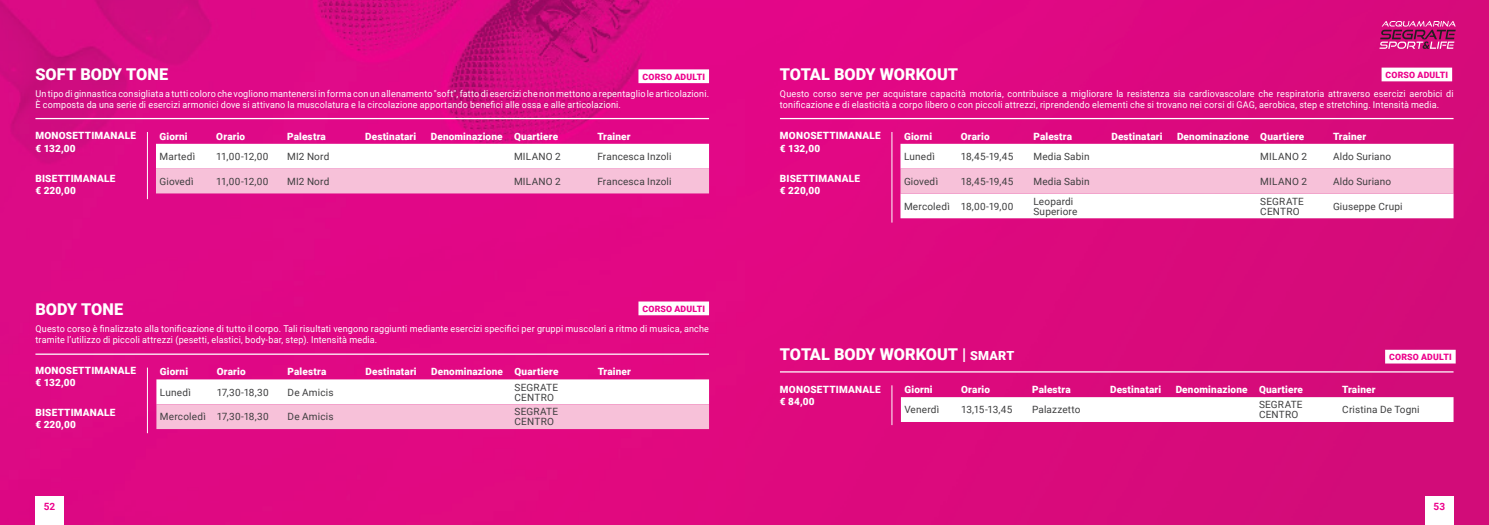
<style>
.page{position:relative;width:1489px;height:525px;background:#fff}
.page>*{position:absolute;margin:0;border:0;box-sizing:border-box;transform-origin:0 0}
.t1{font:900 16.25px "Roboto";letter-spacing:-.005em;color:#fff}
.t2{font:900 10px/12px "Roboto";letter-spacing:.015em;color:#fff}
.t3{font:10px/10px "Roboto";letter-spacing:.02em;color:#3e3e3f}
.t4{font:700 10px "Roboto";color:#ed028c}
.t5{font:9.38px/11.2px "Roboto";letter-spacing:.02em;color:#fff;scale:.96 1}
.t6{font:900 8.75px "Roboto";letter-spacing:.02em;color:#ed028c}
.s1{font-size:12.5px}
</style>
<div class="page">
<img style="left:0;top:0;width:1488px;height:524px">
<svg style="left:1379px;top:21px;width:76px;height:28px;background:#c03581"></svg>
<div style="left:35px;top:496px;width:29px;height:28px;background:#fff"></div>
<div style="left:1424px;top:496px;width:29px;height:28px;background:#fff"></div>
<svg style="left:156px;top:144px;width:553px;height:49px"></svg>
<svg style="left:156px;top:379px;width:553px;height:50px"></svg>
<hr style="left:147px;top:132px;width:1px;height:67px;background:#fff">
<hr style="left:147px;top:367px;width:1px;height:66px;background:#fff">
<hr style="left:35px;top:118px;width:674px;height:1px;background:#fff">
<hr style="left:35px;top:353px;width:674px;height:1px;background:#fff">
<div style="left:638px;top:69px;width:71px;height:14px;background:#fff"></div>
<div style="left:638px;top:301px;width:71px;height:14px;background:#fff"></div>
<svg style="left:900px;top:144px;width:553px;height:74px"></svg>
<div style="left:900px;top:168px;width:553px;height:25px;background:#f7c1d9"></div>
<svg style="left:900px;top:397px;width:553px;height:25px"></svg>
<hr style="left:891px;top:132px;width:1px;height:90px;background:#fff">
<hr style="left:891px;top:385px;width:1px;height:40px;background:#fff">
<hr style="left:780px;top:118px;width:673px;height:1px;background:#fff">
<hr style="left:780px;top:371px;width:673px;height:1px;background:#fff">
<div style="left:1381px;top:68px;width:70px;height:13px;background:#fff"></div>
<div style="left:1384px;top:349px;width:71px;height:14px;background:#fff"></div>
<h1 class="t1" style="left:35px;top:62px;width:134px">SOFT BODY TONE</h1>
<p class="t6" style="left:642px;top:70px;width:64px">CORSO ADULTI</p>
<p class="t5" style="left:35px;top:87px;width:703px">Un tipo di ginnastica consigliata a tutti coloro che vogliono mantenersi in forma con un allenamento "soft", fatto di esercizi che non mettono a repentaglio le articolazioni.<br>È composta da una serie di esercizi armonici dove si attivano la muscolatura e la circolazione apportando benefici alle ossa e alle articolazioni.</p>
<p class="t2" style="left:35px;top:129px;width:102px">MONOSETTIMANALE € 132,00</p>
<p class="t2" style="left:35px;top:171px;width:82px">BISETTIMANALE € 220,00</p>
<p class="t2" style="left:159px;top:130px;width:30px">Giorni</p>
<p class="t2" style="left:216px;top:130px;width:30px">Orario</p>
<p class="t2" style="left:287px;top:130px;width:40px">Palestra</p>
<p class="t2" style="left:365px;top:130px;width:53px">Destinatari</p>
<p class="t2" style="left:431px;top:130px;width:129px">Denominazione Quartiere</p>
<p class="t2" style="left:597px;top:130px;width:35px">Trainer</p>
<p class="t3" style="left:159px;top:151px;width:37px">Martedì</p>
<p class="t3" style="left:216px;top:151px;width:54px">11,00-12,00</p>
<p class="t3" style="left:287px;top:151px;width:44px">MI2 Nord</p>
<p class="t3" style="left:514px;top:151px;width:48px">MILANO 2</p>
<p class="t3" style="left:597px;top:151px;width:76px">Francesca Inzoli</p>
<p class="t3" style="left:159px;top:176px;width:36px">Giovedì</p>
<p class="t3" style="left:216px;top:176px;width:54px">11,00-12,00</p>
<p class="t3" style="left:287px;top:176px;width:44px">MI2 Nord</p>
<p class="t3" style="left:514px;top:176px;width:48px">MILANO 2</p>
<p class="t3" style="left:597px;top:176px;width:76px">Francesca Inzoli</p>
<h1 class="t1" style="left:35px;top:297px;width:89px">BODY TONE</h1>
<p class="t6" style="left:642px;top:302px;width:64px">CORSO ADULTI</p>
<p class="t5" style="left:35px;top:322px;width:703px">Questo corso è finalizzato alla tonificazione di tutto il corpo. Tali risultati vengono raggiunti mediante esercizi specifici per gruppi muscolari a ritmo di musica, anche tramite l’utilizzo di piccoli attrezzi (pesetti, elastici, body-bar, step). Intensità media.</p>
<p class="t2" style="left:35px;top:364px;width:102px">MONOSETTIMANALE € 132,00</p>
<p class="t2" style="left:35px;top:406px;width:82px">BISETTIMANALE € 220,00</p>
<p class="t2" style="left:160px;top:365px;width:30px">Giorni</p>
<p class="t2" style="left:217px;top:365px;width:30px">Orario</p>
<p class="t2" style="left:287px;top:365px;width:40px">Palestra</p>
<p class="t2" style="left:365px;top:365px;width:53px">Destinatari</p>
<p class="t2" style="left:431px;top:365px;width:129px">Denominazione Quartiere</p>
<p class="t2" style="left:597px;top:365px;width:35px">Trainer</p>
<p class="t3" style="left:160px;top:386px;width:32px">Lunedì</p>
<p class="t3" style="left:217px;top:386px;width:53px">17,30-18,30</p>
<p class="t3" style="left:287px;top:386px;width:47px">De Amicis</p>
<p class="t3" style="left:514px;top:381px;width:45px">SEGRATE<br>CENTRO</p>
<p class="t3" style="left:160px;top:411px;width:110px">Mercoledì 17,30-18,30</p>
<p class="t3" style="left:287px;top:411px;width:47px">De Amicis</p>
<p class="t3" style="left:514px;top:406px;width:45px">SEGRATE<br>CENTRO</p>
<h1 class="t1" style="left:780px;top:62px;width:179px">TOTAL BODY WORKOUT</h1>
<p class="t6" style="left:1385px;top:68px;width:64px">CORSO ADULTI</p>
<p class="t5" style="left:780px;top:87px;width:703px">Questo corso serve per acquistare capacità motoria, contribuisce a migliorare la resistenza sia cardiovascolare che respiratoria attraverso esercizi aerobici di tonificazione e di elasticità a corpo libero o con piccoli attrezzi, riprendendo elementi che si trovano nei corsi di GAG, aerobica, step e stretching. Intensità media.</p>
<p class="t2" style="left:780px;top:129px;width:102px">MONOSETTIMANALE € 132,00</p>
<p class="t2" style="left:780px;top:171px;width:82px">BISETTIMANALE € 220,00</p>
<p class="t2" style="left:904px;top:130px;width:30px">Giorni</p>
<p class="t2" style="left:960px;top:130px;width:30px">Orario</p>
<p class="t2" style="left:1033px;top:130px;width:40px">Palestra</p>
<p class="t2" style="left:1111px;top:130px;width:53px">Destinatari</p>
<p class="t2" style="left:1176px;top:130px;width:129px">Denominazione Quartiere</p>
<p class="t2" style="left:1332px;top:130px;width:35px">Trainer</p>
<p class="t3" style="left:904px;top:151px;width:32px">Lunedì</p>
<p class="t3" style="left:960px;top:151px;width:54px">18,45-19,45</p>
<p class="t3" style="left:1033px;top:151px;width:58px">Media Sabin</p>
<p class="t3" style="left:1260px;top:151px;width:48px">MILANO 2</p>
<p class="t3" style="left:1332px;top:151px;width:60px">Aldo Suriano</p>
<p class="t3" style="left:904px;top:176px;width:36px">Giovedì</p>
<p class="t3" style="left:960px;top:176px;width:54px">18,45-19,45</p>
<p class="t3" style="left:1033px;top:176px;width:58px">Media Sabin</p>
<p class="t3" style="left:1260px;top:176px;width:48px">MILANO 2</p>
<p class="t3" style="left:1332px;top:176px;width:60px">Aldo Suriano</p>
<p class="t3" style="left:904px;top:200px;width:111px">Mercoledì 18,00-19,00</p>
<p class="t3" style="left:1033px;top:195px;width:45px">Leopardi<br>Superiore</p>
<p class="t3" style="left:1260px;top:195px;width:45px">SEGRATE<br>CENTRO</p>
<p class="t3" style="left:1332px;top:200px;width:71px">Giuseppe Crupi</p>
<h1 class="t1" style="left:780px;top:342px;width:236px">TOTAL BODY WORKOUT | <span class="s1">SMART</span></h1>
<p class="t6" style="left:1388px;top:350px;width:64px">CORSO ADULTI</p>
<p class="t2" style="left:780px;top:382px;width:102px">MONOSETTIMANALE € 84,00</p>
<p class="t2" style="left:904px;top:383px;width:30px">Giorni</p>
<p class="t2" style="left:961px;top:383px;width:30px">Orario</p>
<p class="t2" style="left:1032px;top:383px;width:40px">Palestra</p>
<p class="t2" style="left:1109px;top:383px;width:53px">Destinatari</p>
<p class="t2" style="left:1175px;top:383px;width:129px">Denominazione Quartiere</p>
<p class="t2" style="left:1342px;top:383px;width:35px">Trainer</p>
<p class="t3" style="left:904px;top:404px;width:36px">Venerdì</p>
<p class="t3" style="left:961px;top:404px;width:53px">13,15-13,45</p>
<p class="t3" style="left:1032px;top:404px;width:50px">Palazzetto</p>
<p class="t3" style="left:1258px;top:399px;width:45px">SEGRATE<br>CENTRO</p>
<p class="t3" style="left:1342px;top:404px;width:79px">Cristina De Togni</p>
<p class="t4" style="left:44px;top:499px;width:13px">52</p>
<p class="t4" style="left:1433px;top:499px;width:13px">53</p>
</div>
